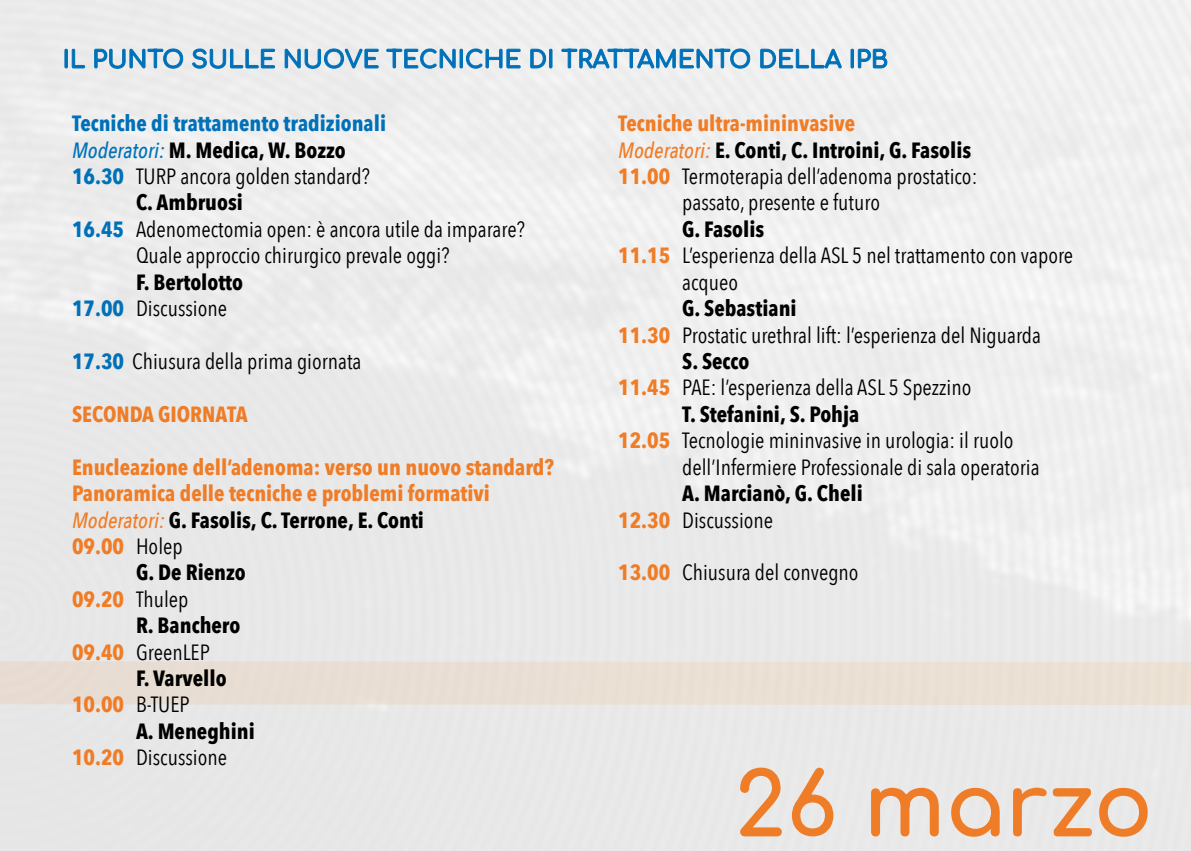
<style>
.page{position:relative;width:1191px;height:851px;background:#fff}
.page>*{position:absolute;margin:0;border:0;box-sizing:border-box;transform-origin:0 0}
.t1{font:88px "Comfortaa";color:#ef7c26}
.t2{font:22px "Avenir Next Condensed";color:#000}
.t3{font:700 22px/26.4px "Avenir Next Condensed";color:#000}
.t4{font:700 22px "Avenir Next Condensed";color:#f07c26}
.t5{font:700 22px "Avenir Next Condensed";color:#0071b9}
.t6{font:700 22px "Avenir Next Condensed";color:#ef7c26}
.s1{font-weight:500;font-style:italic;color:#0071b9}
.s2{font-weight:700;color:#0071b9}
.s3{color:#0071b9}
.s4{font-weight:400}
.s5{font-weight:500;font-style:italic;color:#f07c26}
.s6{font-weight:400;color:#000}
.s7{font-weight:700;color:#f07c26}
.s8{color:#f07c26}
</style>
<div class="page">
<div style="left:0;top:660px;width:1191px;height:45px;background:#e9dfd3"></div>
<svg style="left:64px;top:48px;width:823px;height:21px"></svg>
<p class="t5" style="left:72px;top:110px;width:315px">Tecniche di trattamento tradizionali</p>
<p class="t3" style="left:72px;top:136px;width:275px"><span class="s1">Moderatori:</span> M. Medica, W. Bozzo</p>
<p class="t2" style="left:72px;top:157px;width:299px"><span class="s2">16.30</span> TURP ancora golden standard?</p>
<p class="t3" style="left:136px;top:189px;width:108px">C. Ambruosi</p>
<p class="t2" style="left:72px;top:210px;width:454px"><span class="s2">16.45</span> Adenomectomia open: è ancora utile da imparare?</p>
<p class="t2" style="left:136px;top:237px;width:315px">Quale approccio chirurgico prevale oggi?</p>
<p class="t3" style="left:72px;top:268px;width:172px;text-indent:64px">F. Bertolotto<br><span class="s3">17.00</span> <span class="s4">Discussione</span></p>
<p class="t2" style="left:72px;top:342px;width:291px"><span class="s2">17.30</span> Chiusura della prima giornata</p>
<p class="t6" style="left:72px;top:400px;width:177px">SECONDA GIORNATA</p>
<p class="t4" style="left:72px;top:453px;width:483px">Enucleazione dell’adenoma: verso un nuovo standard?</p>
<p class="t4" style="left:72px;top:480px;width:419px">Panoramica delle tecniche e problemi formativi</p>
<p class="t3" style="left:72px;top:506px;width:353px"><span class="s5">Moderatori:</span> G. Fasolis, C. Terrone, E. Conti</p>
<p class="t4" style="left:72px;top:532px;width:112px">09.00 <span class="s6">Holep</span></p>
<p class="t3" style="left:136px;top:559px;width:111px">G. De Rienzo</p>
<p class="t2" style="left:72px;top:580px;width:118px"><span class="s7">09.20</span> Thulep</p>
<p class="t3" style="left:136px;top:612px;width:106px">R. Banchero</p>
<p class="t2" style="left:72px;top:633px;width:139px"><span class="s7">09.40</span> GreenLEP</p>
<p class="t3" style="left:136px;top:664px;width:92px">F. Varvello</p>
<p class="t2" style="left:72px;top:685px;width:119px"><span class="s7">10.00</span> B-TUEP</p>
<p class="t3" style="left:136px;top:717px;width:120px">A. Meneghini</p>
<p class="t2" style="left:72px;top:738px;width:156px"><span class="s7">10.20</span> Discussione</p>
<p class="t4" style="left:618px;top:110px;width:239px">Tecniche ultra-mininvasive</p>
<p class="t3" style="left:618px;top:136px;width:354px"><span class="s5">Moderatori:</span> E. Conti, C. Introini, G. Fasolis</p>
<p class="t2" style="left:618px;top:157px;width:361px"><span class="s7">11.00</span> Termoterapia dell’adenoma prostatico:</p>
<p class="t2" style="left:682px;top:184px;width:199px">passato, presente e futuro</p>
<p class="t3" style="left:682px;top:216px;width:84px">G. Fasolis</p>
<p class="t2" style="left:618px;top:237px;width:456px"><span class="s7">11.15</span> L’esperienza della ASL 5 nel trattamento con vapore</p>
<p class="t2" style="left:682px;top:263px;width:57px">acqueo</p>
<p class="t3" style="left:682px;top:295px;width:116px">G. Sebastiani</p>
<p class="t2" style="left:618px;top:316px;width:424px"><span class="s7">11.30</span> Prostatic urethral lift: l’esperienza del Niguarda</p>
<p class="t3" style="left:682px;top:348px;width:69px">S. Secco</p>
<p class="t2" style="left:618px;top:369px;width:355px"><span class="s7">11.45</span> PAE: l’esperienza della ASL 5 Spezzino</p>
<p class="t3" style="left:682px;top:400px;width:179px">T. Stefanini, S. Pohja</p>
<p class="t2" style="left:618px;top:421px;width:397px"><span class="s7">12.05</span> Tecnologie mininvasive in urologia: il ruolo</p>
<p class="t2" style="left:682px;top:448px;width:359px">dell’Infermiere Professionale di sala operatoria</p>
<p class="t3" style="left:618px;top:480px;width:246px;text-indent:64px">A. Marcianò, G. Cheli<br><span class="s8">12.30</span> <span class="s4">Discussione</span></p>
<p class="t2" style="left:618px;top:553px;width:242px"><span class="s7">13.00</span> Chiusura del convegno</p>
<h1 class="t1" style="left:734px;top:725px;width:420px">26 marzo</h1>
</div>
